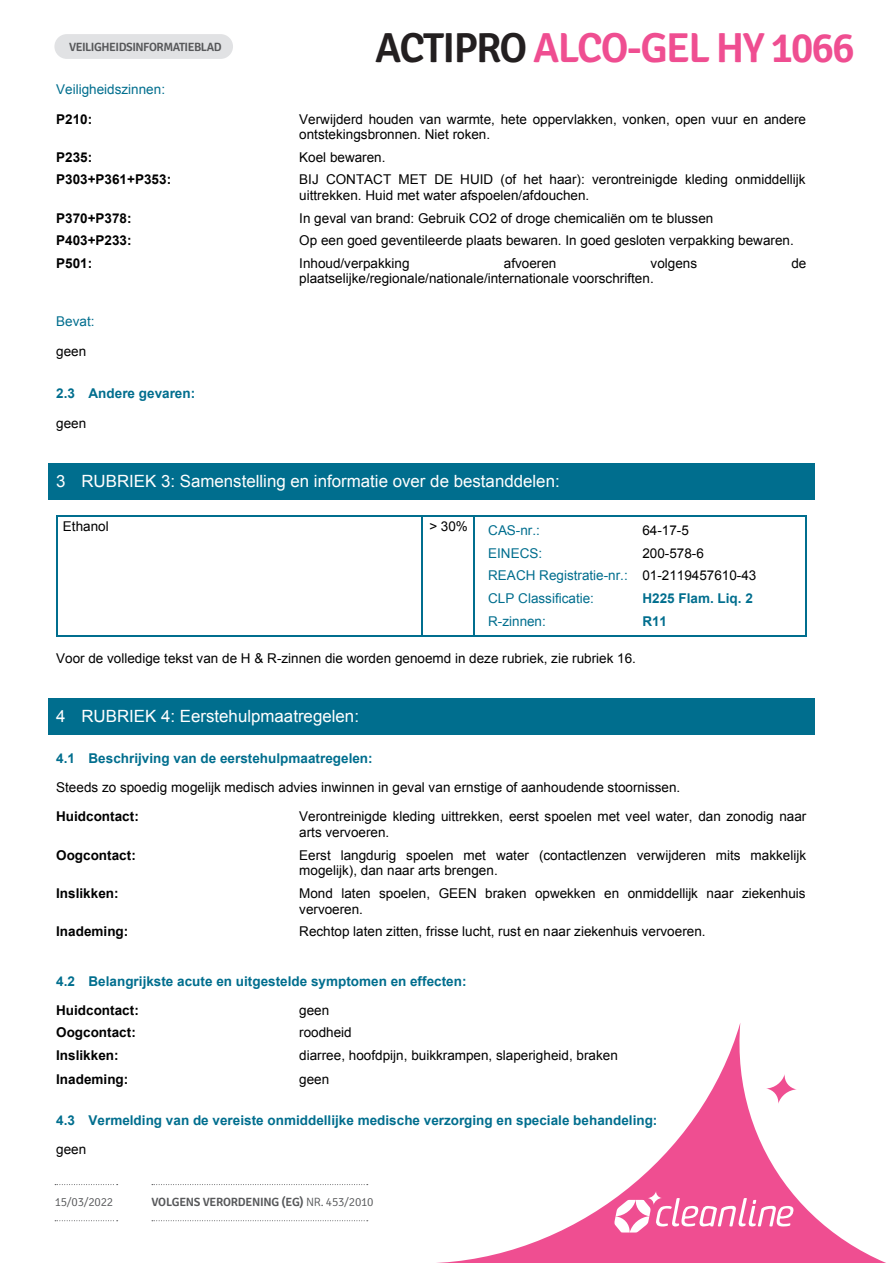
<style>
.page{position:relative;width:893px;height:1263px;background:#fff}
.page>*{position:absolute;margin:0;border:0;box-sizing:border-box;transform-origin:0 0}
.t1{font:600 42px "Signika";letter-spacing:-.04em;color:#ef4e91}
.t2{font:16.8px "Arial";color:#fff}
.t3{font:13.5px/15.8px "Arial";color:#000}
.t4{font:700 13.5px/29.2px "Arial";color:#006e8e}
.t5{font:700 13.5px "Arial";color:#000}
.t6{font:13.5px/29.2px "Arial";color:#006e8e}
.t7{font:600 12px "Signika";letter-spacing:-.02em;color:#57585a}
.t8{font:600 12px "Signika";letter-spacing:-.04em;color:#57585a}
.t9{font:300 12px "Signika";letter-spacing:-.02em;color:#57585a}
.s1{color:#231f20}
.s2{font-weight:700;color:#000}
.s3{color:#000}
.s4{font-weight:400;color:#000}
.s5{font-weight:700;color:#006e8e}
.s6{font-weight:700}
.s7{font-weight:300}
</style>
<div class="page">
<svg style="left:152px;top:1220px;width:216px;height:1px"></svg>
<svg style="left:152px;top:1184px;width:216px;height:1px"></svg>
<svg style="left:55px;top:1220px;width:63px;height:1px"></svg>
<svg style="left:55px;top:1184px;width:63px;height:1px"></svg>
<svg style="left:436px;top:1023px;width:450px;height:240px"></svg>
<svg style="left:766px;top:1074px;width:31px;height:30px"></svg>
<svg style="left:614px;top:1191px;width:180px;height:41px"></svg>
<div style="left:54px;top:34px;width:179px;height:25px;background:#e1e2e4;border-radius:12px"></div>
<div style="left:48px;top:463px;width:766px;height:36px;background:#006e8e"></div>
<hr style="left:56px;top:515px;width:367px;height:1px;background:#006e8e">
<hr style="left:56px;top:636px;width:367px;height:1px;background:#006e8e">
<hr style="left:56px;top:515px;width:1px;height:122px;background:#006e8e">
<hr style="left:422px;top:515px;width:53px;height:1px;background:#006e8e">
<hr style="left:422px;top:636px;width:53px;height:1px;background:#006e8e">
<hr style="left:422px;top:515px;width:1px;height:122px;background:#006e8e">
<hr style="left:474px;top:515px;width:333px;height:1px;background:#006e8e">
<hr style="left:474px;top:636px;width:333px;height:1px;background:#006e8e">
<hr style="left:474px;top:515px;width:1px;height:122px;background:#006e8e">
<hr style="left:805px;top:515px;width:2px;height:122px;background:#006e8e">
<div style="left:48px;top:699px;width:766px;height:36px;background:#006e8e"></div>
<h1 class="t1" style="left:375px;top:23px;width:481px"><span class="s1">ACTIPRO</span> ALCO-GEL HY 1066</h1>
<p class="t5" style="left:56px;top:38px;width:116px">H225 Flam. Liq. 2:</p>
<p class="t3" style="left:299px;top:39px;width:222px">Licht ontvlambare vloeistof en damp.</p>
<p class="t6" style="left:56px;top:75px;width:110px">Veiligheidszinnen:<br><span class="s2">P210:</span></p>
<p class="t8" style="left:69px;top:40px;width:154px">VEILIGHEIDSINFORMATIEBLAD</p>
<p class="t3" style="left:299px;top:111px;width:508px">Verwijderd houden van warmte, hete oppervlakken, vonken, open vuur en andere ontstekingsbronnen. Niet roken.</p>
<p class="t5" style="left:56px;top:148px;width:38px">P235:</p>
<p class="t3" style="left:299px;top:149px;width:88px">Koel bewaren.</p>
<p class="t5" style="left:56px;top:171px;width:116px">P303+P361+P353:</p>
<p class="t3" style="left:299px;top:172px;width:508px">BIJ CONTACT MET DE HUID (of het haar): verontreinigde kleding onmiddellijk uittrekken. Huid met water afspoelen/afdouchen.</p>
<p class="t5" style="left:56px;top:209px;width:77px">P370+P378:</p>
<p class="t3" style="left:299px;top:210px;width:416px">In geval van brand: Gebruik CO2 of droge chemicaliën om te blussen</p>
<p class="t5" style="left:56px;top:231px;width:77px">P403+P233:</p>
<p class="t3" style="left:299px;top:233px;width:496px">Op een goed geventileerde plaats bewaren. In goed gesloten verpakking bewaren.</p>
<p class="t5" style="left:56px;top:254px;width:38px">P501:</p>
<p class="t3" style="left:299px;top:255px;width:112px">Inhoud/verpakking</p>
<p class="t3" style="left:504px;top:255px;width:54px">afvoeren</p>
<p class="t3" style="left:651px;top:255px;width:48px">volgens</p>
<p class="t3" style="left:791px;top:255px;width:17px">de</p>
<p class="t3" style="left:299px;top:271px;width:356px">plaatselijke/regionale/nationale/internationale voorschriften.</p>
<p class="t6" style="left:56px;top:307px;width:40px">Bevat: <span class="s3">geen</span></p>
<p class="t4" style="left:56px;top:379px;width:140px">2.3 Andere gevaren: <span class="s4">geen</span></p>
<p class="t2" style="left:56px;top:470px;width:505px">3 RUBRIEK 3: Samenstelling en informatie over de bestanddelen:</p>
<p class="t3" style="left:63px;top:518px;width:47px">Ethanol</p>
<p class="t3" style="left:429px;top:518px;width:40px">&gt; 30%</p>
<p class="t6" style="left:488px;top:516px;width:53px">CAS-nr.:</p>
<p class="t3" style="left:642px;top:523px;width:48px">64-17-5</p>
<p class="t6" style="left:488px;top:539px;width:55px">EINECS:</p>
<p class="t6" style="left:488px;top:542px;width:270px;line-height:22.5px;text-indent:154px"><span class="s3">200-578-6<br></span>REACH Registratie-nr.: <span class="s3">01-2119457610-43<br></span>CLP Classificatie:</p>
<p class="t4" style="left:642px;top:584px;width:112px">H225 Flam. Liq. 2</p>
<p class="t6" style="left:488px;top:606px;width:59px">R-zinnen:</p>
<p class="t4" style="left:642px;top:606px;width:26px">R11</p>
<p class="t3" style="left:56px;top:650px;width:581px">Voor de volledige tekst van de H &amp; R-zinnen die worden genoemd in deze rubriek, zie rubriek 16.</p>
<p class="t2" style="left:56px;top:705px;width:304px">4 RUBRIEK 4: Eerstehulpmaatregelen:</p>
<p class="t3" style="left:56px;top:743px;width:626px;line-height:29.2px"><span class="s5">4.1 Beschrijving van de eerstehulpmaatregelen:<br></span>Steeds zo spoedig mogelijk medisch advies inwinnen in geval van ernstige of aanhoudende stoornissen.<br><span class="s6">Huidcontact:</span></p>
<p class="t3" style="left:299px;top:809px;width:509px">Verontreinigde kleding uittrekken, eerst spoelen met veel water, dan zonodig naar arts vervoeren.</p>
<p class="t5" style="left:56px;top:846px;width:81px">Oogcontact:</p>
<p class="t3" style="left:299px;top:847px;width:508px">Eerst langdurig spoelen met water (contactlenzen verwijderen mits makkelijk mogelijk), dan naar arts brengen.</p>
<p class="t5" style="left:56px;top:884px;width:64px">Inslikken:</p>
<p class="t3" style="left:299px;top:885px;width:508px">Mond laten spoelen, GEEN braken opwekken en onmiddellijk naar ziekenhuis vervoeren.</p>
<p class="t5" style="left:56px;top:922px;width:74px">Inademing:</p>
<p class="t3" style="left:299px;top:923px;width:408px">Rechtop laten zitten, frisse lucht, rust en naar ziekenhuis vervoeren.</p>
<p class="t4" style="left:56px;top:966px;width:412px">4.2 Belangrijkste acute en uitgestelde symptomen en effecten:<br><span class="s3">Huidcontact:</span></p>
<p class="t3" style="left:299px;top:1002px;width:32px">geen</p>
<p class="t5" style="left:56px;top:1023px;width:81px">Oogcontact:</p>
<p class="t3" style="left:299px;top:1025px;width:54px">roodheid</p>
<p class="t5" style="left:56px;top:1046px;width:64px">Inslikken:</p>
<p class="t3" style="left:299px;top:1047px;width:320px">diarree, hoofdpijn, buikkrampen, slaperigheid, braken</p>
<p class="t5" style="left:56px;top:1070px;width:74px">Inademing:</p>
<p class="t3" style="left:299px;top:1072px;width:32px">geen</p>
<p class="t4" style="left:56px;top:1106px;width:603px">4.3 Vermelding van de vereiste onmiddellijke medische verzorging en speciale behandeling: <span class="s4">geen</span></p>
<p class="t9" style="left:55px;top:1196px;width:60px">15/03/2022</p>
<p class="t7" style="left:152px;top:1195px;width:223px">VOLGENS VERORDENING (EG) <span class="s7">NR. 453/2010</span></p>
</div>
